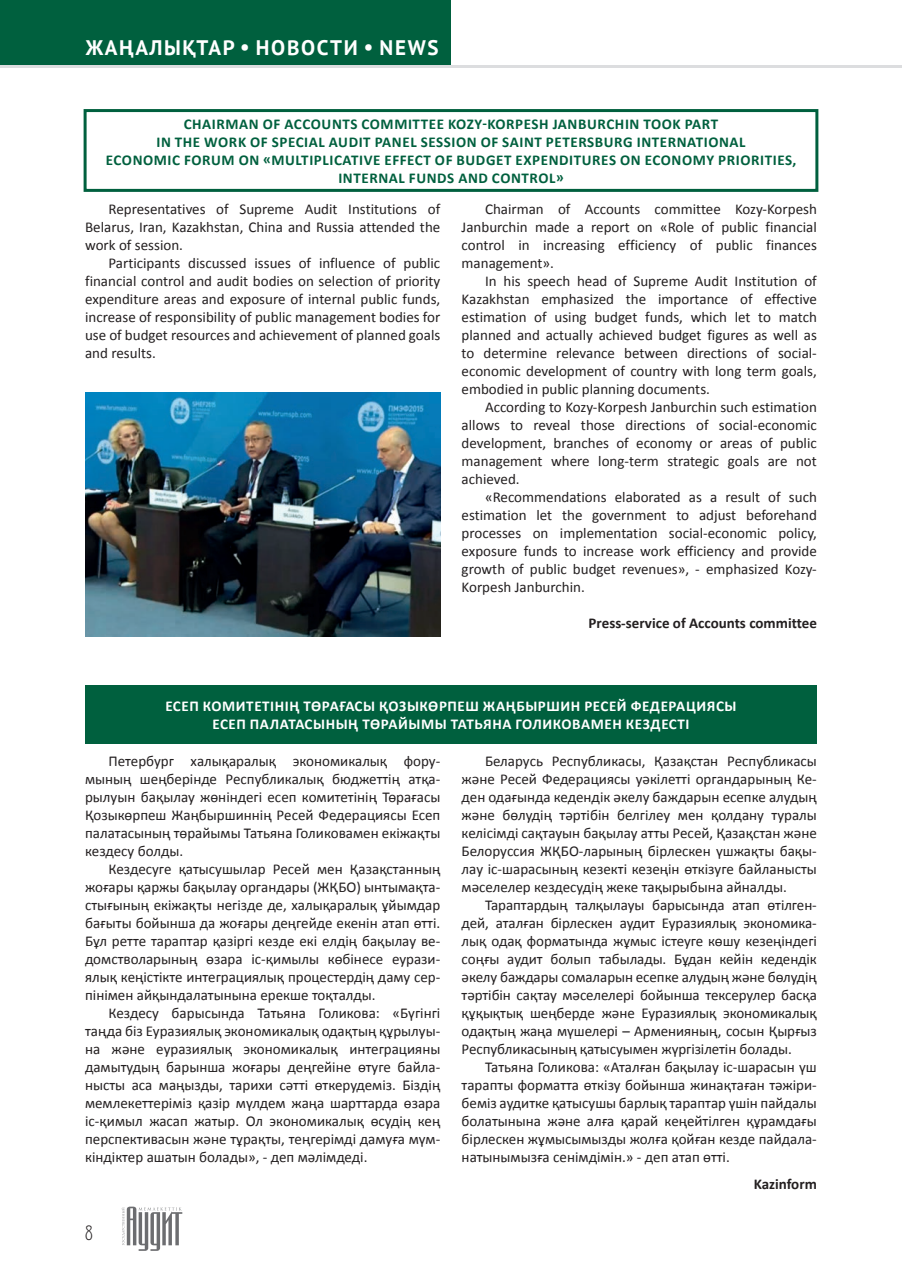
<style>
.page{position:relative;width:902px;height:1280px;background:#fff}
.page>*{position:absolute;margin:0;border:0;box-sizing:border-box;transform-origin:0 0}
.t1{font:700 21px "PT Sans";letter-spacing:.08em;color:#fff}
.t2{font:300 18px "Wien";color:#231f20}
.t3{font:15px/18px "Calibri";color:#231f20;text-align:justify}
.t4{font:700 15px/18px "Calibri";letter-spacing:.04em;color:#00603e;text-align:center}
.t5{font:700 15px/18px "Calibri";letter-spacing:.04em;color:#fff;text-align:center}
.t6{font:700 15px "Calibri";color:#231f20}
</style>
<div class="page">
<svg style="left:121px;top:1206px;width:61px;height:45px"></svg>
<div style="left:0;top:0;width:451px;height:67px;background:#00603e"></div>
<hr style="left:0;top:65px;width:901px;height:2px;background:#dcdddf">
<div style="left:85px;top:685px;width:731px;height:58px;background:#00603e"></div>
<div style="left:84px;top:109px;width:734px;height:83px;border:3px solid #00603e"></div>
<img style="left:85px;top:392px;width:355px;height:245px">
<h1 class="t1" style="left:86px;top:34px;width:354px">ЖАҢАЛЫҚТАР • НОВОСТИ • NEWS</h1>
<p class="t4" style="left:106px;top:115px;width:692px">CHAIRMAN OF ACCOUNTS COMMITTEE KOZY-KORPESH JANBURCHIN TOOK PART<br>IN THE WORK OF SPECIAL AUDIT PANEL SESSION OF SAINT PETERSBURG INTERNATIONAL<br>ECONOMIC FORUM ON «MULTIPLICATIVE EFFECT OF BUDGET EXPENDITURES ON ECONOMY PRIORITIES, INTERNAL FUNDS AND CONTROL»</p>
<p class="t3" style="left:85px;top:200px;width:357px;text-indent:23px">Representatives of Supreme Audit Institutions of Belarus, Iran, Kazakhstan, China and Russia attended the work of session.</p>
<p class="t3" style="left:85px;top:254px;width:357px;text-indent:23px">Participants discussed issues of influence of public financial control and audit bodies on selection of priority expenditure areas and exposure of internal public funds, increase of responsibility of public management bodies for use of budget resources and achievement of planned goals and results.</p>
<p class="t3" style="left:461px;top:200px;width:357px;text-indent:23px">Chairman of Accounts committee Kozy-Korpesh Janburchin made a report on «Role of public financial control in increasing efficiency of public finances management».</p>
<p class="t3" style="left:461px;top:272px;width:357px;text-indent:23px">In his speech head of Supreme Audit Institution of Kazakhstan emphasized the importance of effective estimation of using budget funds, which let to match planned and actually achieved budget figures as well as to determine relevance between directions of social&shy;economic development of country with long term goals, embodied in public planning documents.</p>
<p class="t3" style="left:461px;top:398px;width:357px;text-indent:23px">According to Kozy-Korpesh Janburchin such estimation allows to reveal those directions of social-economic development, branches of economy or areas of public management where long-term strategic goals are not achieved.</p>
<p class="t3" style="left:461px;top:488px;width:357px;text-indent:23px">«Recommendations elaborated as a result of such estimation let the government to adjust beforehand processes on implementation social-economic policy, exposure funds to increase work efficiency and provide growth of public budget revenues», - emphasized Kozy-Korpesh Janburchin.</p>
<p class="t6" style="left:588px;top:614px;width:230px">Press-service of Accounts committee</p>
<p class="t5" style="left:165px;top:697px;width:572px">ЕСЕП КОМИТЕТІНІҢ ТӨРАҒАСЫ ҚОЗЫКӨРПЕШ ЖАҢБЫРШИН РЕСЕЙ ФЕДЕРАЦИЯСЫ<br>ЕСЕП ПАЛАТАСЫНЫҢ ТӨРАЙЫМЫ ТАТЬЯНА ГОЛИКОВАМЕН КЕЗДЕСТІ</p>
<p class="t3" style="left:85px;top:752px;width:357px;text-indent:23px">Петербург халықаралық экономикалық фору&shy;мының шеңберінде Республикалық бюджеттің атқа&shy;рылуын бақылау жөніндегі есеп комитетінің Төрағасы Қозыкөрпеш Жаңбыршиннің Ресей Федерациясы Есеп палатасының төрайымы Татьяна Голиковамен екіжақты кездесу болды.</p>
<p class="t3" style="left:85px;top:860px;width:357px;text-indent:23px">Кездесуге қатысушылар Ресей мен Қазақстанның жоғары қаржы бақылау органдары (ЖҚБО) ынтымақта&shy;стығының екіжақты негізде де, халықаралық ұйымдар бағыты бойынша да жоғары деңгейде екенін атап өтті.<br>Бұл ретте тараптар қазіргі кезде екі елдің бақылау ве&shy;домстволарының өзара іс-қимылы көбінесе еурази&shy;ялық кеңістікте интеграциялық процестердің даму сер&shy;пінімен айқындалатынына ерекше тоқталды.</p>
<p class="t3" style="left:85px;top:1004px;width:357px;text-indent:23px">Кездесу барысында Татьяна Голикова: «Бүгінгі таңда біз Еуразиялық экономикалық одақтың құрылуы&shy;на және еуразиялық экономикалық интеграцияны дамытудың барынша жоғары деңгейіне өтуге байла&shy;нысты аса маңызды, тарихи сәтті өткерудеміз. Біздің мемлекеттеріміз қазір мүлдем жаңа шарттарда өзара іс-қимыл жасап жатыр. Ол экономикалық өсудің кең перспективасын және тұрақты, теңгерімді дамуға мүм&shy;кіндіктер ашатын болады», - деп мәлімдеді.</p>
<p class="t2" style="left:85px;top:1222px;width:9px">8</p>
<p class="t3" style="left:461px;top:752px;width:357px;text-indent:23px">Беларусь Республикасы, Қазақстан Республикасы және Ресей Федерациясы уәкілетті органдарының Ке&shy;ден одағында кедендік әкелу баждарын есепке алудың және бөлудің тәртібін белгілеу мен қолдану туралы келісімді сақтауын бақылау атты Ресей, Қазақстан және Белоруссия ЖҚБО-ларының бірлескен үшжақты бақы&shy;лау іс-шарасының кезекті кезеңін өткізуге байланысты мәселелер кездесудің жеке тақырыбына айналды.</p>
<p class="t3" style="left:461px;top:896px;width:357px;text-indent:23px">Тараптардың талқылауы барысында атап өтілген&shy;дей, аталған бірлескен аудит Еуразиялық экономика&shy;лық одақ форматында жұмыс істеуге көшу кезеңіндегі соңғы аудит болып табылады. Бұдан кейін кедендік әкелу баждары сомаларын есепке алудың және бөлудің тәртібін сақтау мәселелері бойынша тексерулер басқа құқықтық шеңберде және Еуразиялық экономикалық одақтың жаңа мүшелері – Арменияның, сосын Қырғыз Республикасының қатысуымен жүргізілетін болады.</p>
<p class="t3" style="left:461px;top:1058px;width:357px;text-indent:23px">Татьяна Голикова: «Аталған бақылау іс-шарасын үш тарапты форматта өткізу бойынша жинақтаған тәжіри&shy;беміз аудитке қатысушы барлық тараптар үшін пайдалы болатынына және алға қарай кеңейтілген құрамдағы бірлескен жұмысымызды жолға қойған кезде пайдала&shy;натынымызға сенімдімін.» - деп атап өтті.</p>
<p class="t6" style="left:753px;top:1174px;width:65px">Kazinform</p>
</div>
